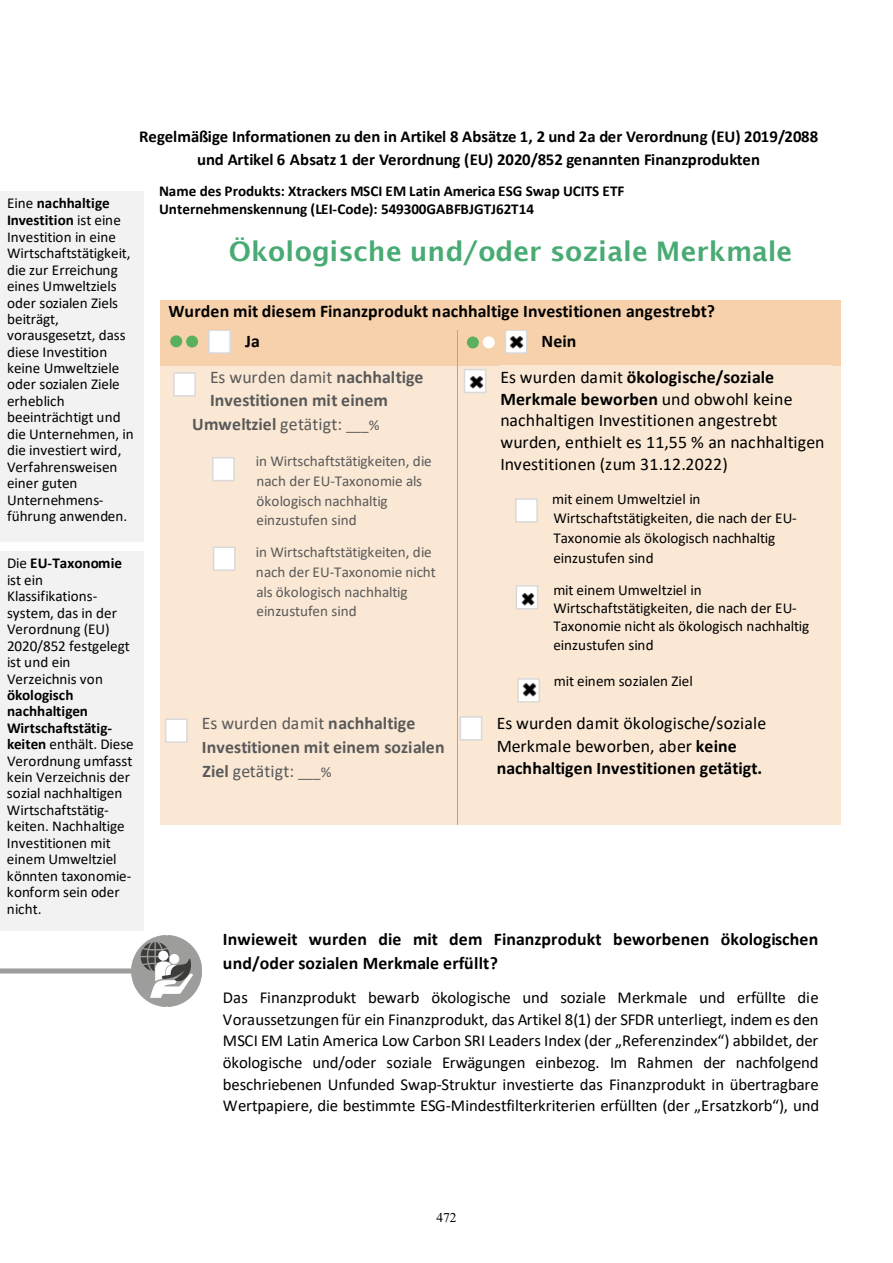
<style>
.page{position:relative;width:893px;height:1263px;background:#fff}
.page>*{position:absolute;margin:0;border:0;box-sizing:border-box;transform-origin:0 0}
.t1{font:600 27px "Lucida Sans";color:#49ab74}
.t2{font:17.85px/22px "Calibri";letter-spacing:.005em;color:#000}
.t3{font:700 17.85px/24.3px "Calibri";letter-spacing:.01em;color:#000}
.t4{font:700 17.85px/24px "Calibri";letter-spacing:.005em;color:#595959}
.t5{font:17.85px "Calibri";letter-spacing:.005em;color:#595959}
.t6{font:16.65px/21.8px "Calibri";letter-spacing:-.01em;color:#000;text-align:justify}
.t7{font:700 16.65px/22px "Calibri";letter-spacing:-.005em;color:#000;text-align:center}
.t8{font:15.15px/16.5px "Calibri";color:#000}
.t9{font:15.15px/19.8px "Calibri";color:#595959}
.t10{font:700 15.15px/18.3px "Calibri";color:#000}
.t11{font:13.5px "Times New Roman";color:#000}
.s1{font-weight:700}
.s2{font-weight:400}
.s3{font-weight:400;font-size:15.15px}
</style>
<div class="page">
<div style="left:160px;top:300px;width:680px;height:30px;background:#f6d1ac"></div>
<div style="left:160px;top:330px;width:297px;height:36px;background:#f6d1ac"></div>
<div style="left:458px;top:330px;width:382px;height:36px;background:#f6d1ac"></div>
<hr style="left:457px;top:330px;width:1px;height:36px;background:#a6a6a6">
<div style="left:160px;top:366px;width:297px;height:346px;background:#fae8d5"></div>
<div style="left:458px;top:366px;width:382px;height:346px;background:#fae8d5"></div>
<hr style="left:457px;top:366px;width:1px;height:346px;background:#a6a6a6">
<div style="left:160px;top:712px;width:297px;height:113px;background:#fae8d5"></div>
<div style="left:458px;top:712px;width:382px;height:113px;background:#fae8d5"></div>
<hr style="left:457px;top:712px;width:1px;height:113px;background:#a6a6a6">
<div style="left:0;top:191px;width:143px;height:351px;background:#f2f2f2"></div>
<div style="left:0;top:551px;width:143px;height:379px;background:#f2f2f2"></div>
<div style="left:186px;top:335px;width:12px;height:12px;background:#5ab05d;border-radius:50%"></div>
<div style="left:209px;top:330px;width:21px;height:23px;background:#fff"></div>
<div style="left:208px;top:330px;width:23px;height:24px;border:1px solid #d9d9d9"></div>
<div style="left:170px;top:335px;width:12px;height:12px;background:#5ab05d;border-radius:50%"></div>
<div style="left:482px;top:336px;width:12px;height:12px;background:#fff;border-radius:50%"></div>
<div style="left:466px;top:336px;width:12px;height:12px;background:#5ab05d;border-radius:50%"></div>
<div style="left:505px;top:330px;width:21px;height:23px;background:#fff"></div>
<div style="left:504px;top:330px;width:23px;height:24px;border:1px solid #d9d9d9"></div>
<img style="left:509px;top:336px;width:14px;height:13px">
<img style="left:0;top:935px;width:201px;height:71px">
<div style="left:174px;top:373px;width:21px;height:23px;background:#fff"></div>
<div style="left:173px;top:372px;width:23px;height:24px;border:1px solid #d9d9d9"></div>
<div style="left:213px;top:547px;width:22px;height:23px;background:#fff"></div>
<div style="left:213px;top:546px;width:22px;height:25px;border:1px solid #d9d9d9"></div>
<div style="left:213px;top:458px;width:21px;height:22px;background:#fff"></div>
<div style="left:212px;top:457px;width:23px;height:24px;border:1px solid #d9d9d9"></div>
<div style="left:464px;top:369px;width:21px;height:23px;background:#fff"></div>
<div style="left:463px;top:369px;width:23px;height:24px;border:1px solid #d9d9d9"></div>
<div style="left:515px;top:499px;width:21px;height:23px;background:#fff"></div>
<div style="left:515px;top:498px;width:22px;height:24px;border:1px solid #d9d9d9"></div>
<div style="left:516px;top:586px;width:21px;height:23px;background:#fff"></div>
<div style="left:515px;top:585px;width:23px;height:24px;border:1px solid #d9d9d9"></div>
<div style="left:518px;top:679px;width:21px;height:23px;background:#fff"></div>
<div style="left:517px;top:678px;width:22px;height:24px;border:1px solid #d9d9d9"></div>
<div style="left:165px;top:719px;width:22px;height:23px;background:#fff"></div>
<div style="left:165px;top:718px;width:22px;height:25px;border:1px solid #d9d9d9"></div>
<div style="left:460px;top:717px;width:21px;height:23px;background:#fff"></div>
<div style="left:459px;top:716px;width:23px;height:24px;border:1px solid #d9d9d9"></div>
<img style="left:469px;top:376px;width:14px;height:13px">
<svg style="left:521px;top:593px;width:13px;height:12px"></svg>
<img style="left:522px;top:683px;width:14px;height:13px">
<p class="t7" style="left:139px;top:126px;width:680px">Regelmäßige Informationen zu den in Artikel 8 Absätze 1, 2 und 2a der Verordnung (EU) 2019/2088 und Artikel 6 Absatz 1 der Verordnung (EU) 2020/852 genannten Finanzprodukten</p>
<p class="t10" style="left:159px;top:181px;width:466px">Name des Produkts: Xtrackers MSCI EM Latin America ESG Swap UCITS ETF<br>Unternehmenskennung (LEI-Code): 549300GABFBJGTJ62T14</p>
<p class="t1" style="left:229px;top:236px;width:564px">Ökologische und/oder soziale Merkmale</p>
<p class="t8" style="left:7px;top:195px;width:128px">Eine <span class="s1">nachhaltige<br>Investition</span> ist eine<br>Investition in eine<br>Wirtschaftstätigkeit, die zur Erreichung eines Umweltziels oder sozialen Ziels beiträgt, vorausgesetzt, dass diese Investition keine Umweltziele oder sozialen Ziele erheblich beeinträchtigt und die Unternehmen, in die investiert wird,<br>Verfahrensweisen einer guten<br>Unternehmens&shy;führung anwenden.</p>
<p class="t8" style="left:7px;top:554px;width:128px">Die <span class="s1">EU-Taxonomie </span>ist ein<br>Klassifikations&shy;system, das in der<br>Verordnung (EU)<br>2020/852 festgelegt ist und ein<br>Verzeichnis von <span class="s1">ökologisch nachhaltigen<br>Wirtschaftstätig&shy;keiten</span> enthält. Diese<br>Verordnung umfasst kein Verzeichnis der sozial nachhaltigen<br>Wirtschaftstätig&shy;keiten. Nachhaltige<br>Investitionen mit einem Umweltziel könnten taxonomie&shy;konform sein oder nicht.</p>
<p class="t3" style="left:245px;top:296px;width:471px;line-height:30.2px;text-indent:-77px">Wurden mit diesem Finanzprodukt nachhaltige Investitionen angestrebt?<br>Ja</p>
<p class="t3" style="left:541px;top:328px;width:36px">Nein</p>
<p class="t2" style="left:500px;top:365px;width:325px">Es wurden damit <span class="s1">ökologische/soziale Merkmale beworben</span> und obwohl keine nachhaltigen Investitionen angestrebt wurden, enthielt es 11,55 % an nachhaltigen Investitionen (zum 31.12.2022)</p>
<p class="t8" style="left:552px;top:488px;width:246px;line-height:19.6px">mit einem Umweltziel in<br>Wirtschaftstätigkeiten, die nach der EU-<br>Taxonomie als ökologisch nachhaltig einzustufen sind</p>
<p class="t8" style="left:553px;top:580px;width:257px;line-height:18.3px">mit einem Umweltziel in<br>Wirtschaftstätigkeiten, die nach der EU-<br>Taxonomie nicht als ökologisch nachhaltig einzustufen sind</p>
<p class="t8" style="left:553px;top:672px;width:140px">mit einem sozialen Ziel</p>
<p class="t5" style="left:210px;top:364px;width:215px">Es wurden damit <span class="s1">nachhaltige</span></p>
<p class="t4" style="left:210px;top:388px;width:179px">Investitionen mit einem</p>
<p class="t4" style="left:192px;top:412px;width:189px">Umweltziel <span class="s2">getätigt:</span> <span class="s3">___%</span></p>
<p class="t9" style="left:256px;top:451px;width:177px">in Wirtschaftstätigkeiten, die nach der EU-Taxonomie als ökologisch nachhaltig einzustufen sind</p>
<p class="t9" style="left:256px;top:542px;width:181px">in Wirtschaftstätigkeiten, die nach der EU-Taxonomie nicht als ökologisch nachhaltig einzustufen sind</p>
<p class="t4" style="left:202px;top:711px;width:244px"><span class="s2">Es wurden damit</span> nachhaltige<br>Investitionen mit einem sozialen<br>Ziel <span class="s2">getätigt:</span> <span class="s3">___%</span></p>
<p class="t2" style="left:496px;top:712px;width:271px">Es wurden damit ökologische/soziale<br>Merkmale beworben, aber <span class="s1">keine nachhaltigen Investitionen getätigt.</span></p>
<p class="t3" style="left:223px;top:926px;width:596px">Inwieweit wurden die mit dem Finanzprodukt beworbenen ökologischen und/oder sozialen Merkmale erfüllt?</p>
<p class="t6" style="left:223px;top:986px;width:597px">Das Finanzprodukt bewarb ökologische und soziale Merkmale und erfüllte die Voraussetzungen für ein Finanzprodukt, das Artikel 8(1) der SFDR unterliegt, indem es den MSCI EM Latin America Low Carbon SRI Leaders Index (der „Referenzindex“) abbildet, der ökologische und/oder soziale Erwägungen einbezog. Im Rahmen der nachfolgend beschriebenen Unfunded Swap-Struktur investierte das Finanzprodukt in übertragbare Wertpapiere, die bestimmte ESG-Mindestfilterkriterien erfüllten (der „Ersatzkorb“), und</p>
<p class="t11" style="left:436px;top:1210px;width:22px">472</p>
</div>
